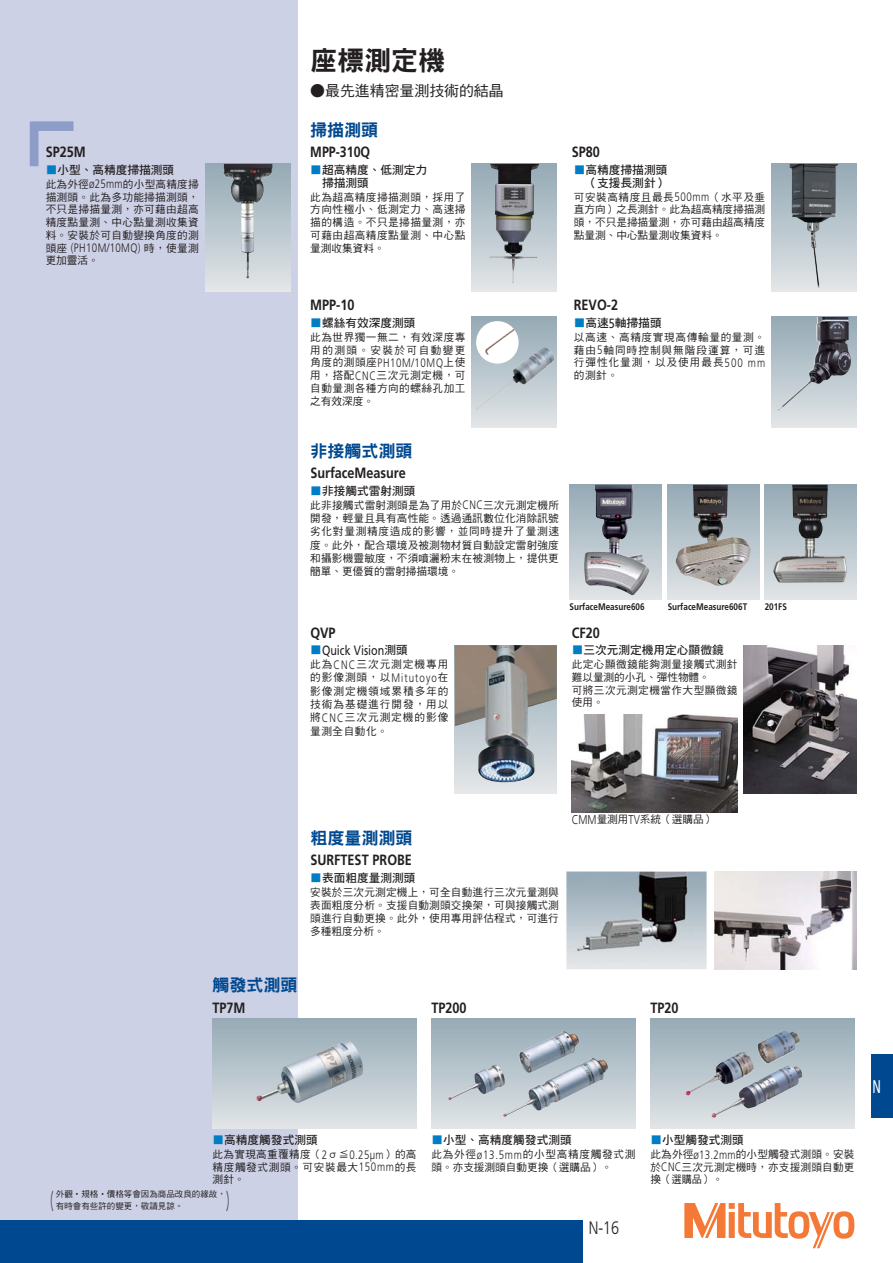
<style>
.page{position:relative;width:893px;height:1263px;background:#fff}
.page>*{position:absolute;margin:0;border:0;box-sizing:border-box;transform-origin:0 0}
.t1{font:27px "DF Hei Std W9 E Ten B5 H";color:#231f20}
.t2{font:22.05px "DF Hei Std W5 E Ten B5 H";color:#231f20;scale:.38 1}
.t3{font:18.3px "Mitutoyo Frutiger";color:#fff;scale:.8 1}
.t4{font:300 18px "Mitutoyo Frutiger";color:#231f20}
.t5{font:16.95px "DF Hei Std W9 E Ten B5 H";color:#004990}
.t6{font:700 14.85px "Mitutoyo Frutiger";color:#231f20}
.t7{font:14.85px "DF Hei Std W5 E Ten B5 H";color:#231f20}
.t8{font:13.5px "Mitutoyo Frutiger";color:#231f20}
.t9{font:300 12.15px "Mitutoyo Frutiger";letter-spacing:.04em;color:#231f20}
.t10{font:11.7px/12.8px "DF Hei Std W7 E Ten B5 H";color:#231f20}
.t11{font:10.65px/12.8px "DF Hei Std W5 E Ten B5 H";letter-spacing:.03em;color:#231f20;text-align:justify}
.t12{font:10.65px/12.8px "DF Hei Std W5 E Ten B5 H";letter-spacing:.07em;color:#231f20}
.t13{font:700 9.6px "Mitutoyo Frutiger";color:#231f20}
.t14{font:8.55px "DF Hei Std W5 E Ten B5 H";color:#231f20}
.s1{color:#007dc5}
.s2{font-family:"Mitutoyo Frutiger";font-weight:300;font-size:12.15px}
.s3{font-family:"DF Hei Std W5 E Ten B5 H";font-weight:400;font-size:10.65px}
.s4{font-family:"Mitutoyo Frutiger";font-size:13.5px}
.s5{font-family:"DF Hei Std W7 E Ten B5 H";font-size:11.7px;color:#007dc5}
.s6{font-family:"DF Hei Std W7 E Ten B5 H";font-size:11.7px}
.s7{font-family:"Mitutoyo Frutiger";font-weight:300;font-size:12.75px}
</style>
<div class="page">
<div style="left:0;top:0;width:298px;height:1242px;background:#cdd1e6"></div>
<div style="left:0;top:1220px;width:582px;height:43px;background:#004990"></div>
<svg style="left:684px;top:1203px;width:170px;height:45px"></svg>
<div style="left:871px;top:1054px;width:22px;height:64px;background:#004990"></div>
<div style="left:205px;top:164px;width:85px;height:127px;background:linear-gradient(to bottom,#8fa3ae,#e5e8eb)"></div>
<img style="left:224px;top:164px;width:41px;height:114px">
<div style="left:472px;top:164px;width:85px;height:127px;background:linear-gradient(to bottom,#94a9b5,#e2e5e8)"></div>
<img style="left:490px;top:164px;width:49px;height:119px">
<div style="left:771px;top:164px;width:85px;height:127px;background:linear-gradient(to bottom,#94a9b4,#e2e6e8)"></div>
<img style="left:790px;top:164px;width:48px;height:124px">
<svg style="left:472px;top:317px;width:85px;height:110px;background:#bbc6cd"></svg>
<img style="left:476px;top:347px;width:68px;height:64px">
<img style="left:744px;top:645px;width:112px;height:149px">
<div style="left:476px;top:321px;width:43px;height:43px;background:#fff;border-radius:50%"></div>
<img style="left:485px;top:329px;width:30px;height:26px">
<div style="left:213px;top:1018px;width:204px;height:111px;background:linear-gradient(to bottom,#95aab5,#e1e5e7)"></div>
<img style="left:256px;top:1040px;width:108px;height:64px">
<div style="left:431px;top:1018px;width:204px;height:111px;background:linear-gradient(to bottom,#95aab5,#e1e5e7)"></div>
<img style="left:448px;top:1031px;width:161px;height:86px">
<svg style="left:650px;top:1018px;width:204px;height:111px;background:#b7c2c9"></svg>
<img style="left:715px;top:1031px;width:85px;height:43px">
<svg style="left:771px;top:317px;width:85px;height:110px;background:#9da2a8"></svg>
<img style="left:778px;top:317px;width:41px;height:94px">
<img style="left:572px;top:714px;width:165px;height:98px">
<div style="left:455px;top:645px;width:102px;height:149px;background:#e3e5e7"></div>
<img style="left:455px;top:645px;width:102px;height:137px">
<img style="left:566px;top:872px;width:140px;height:97px">
<img style="left:714px;top:872px;width:142px;height:97px">
<div style="left:570px;top:485px;width:91px;height:115px;background:linear-gradient(to bottom,#94a9b5,#e1e4e7)"></div>
<img style="left:584px;top:485px;width:65px;height:110px">
<div style="left:667px;top:485px;width:92px;height:115px;background:linear-gradient(to bottom,#94a9b5,#e1e4e7)"></div>
<img style="left:676px;top:485px;width:75px;height:101px">
<div style="left:765px;top:485px;width:91px;height:115px;background:linear-gradient(to bottom,#94a9b5,#e1e4e7)"></div>
<img style="left:773px;top:485px;width:74px;height:98px">
<svg style="left:30px;top:121px;width:44px;height:45px"></svg>
<h3 class="t6" style="left:46px;top:147px;width:42px">SP25M</h3>
<p class="t10" style="left:46px;top:165px;width:130px"><span class="s1">■</span>小型、高精度掃描測頭</p>
<p class="t11" style="left:46px;top:179px;width:155px">此為外徑<span class="s2">ø25mm</span>的小型高精度掃描測頭。此為多功能掃描測頭，不只是掃描量測，亦可藉由超高精度點量測、中心點量測收集資料。安裝於可自動變換角度的測</p>
<p class="t9" style="left:46px;top:241px;width:155px"><span class="s3">頭座</span> (PH10M/10MQ) <span class="s3">時，使量測</span></p>
<p class="t11" style="left:46px;top:255px;width:55px">更加靈活。</p>
<h1 class="t1" style="left:310px;top:50px;width:136px">座標測定機</h1>
<h3 class="t7" style="left:310px;top:85px;width:195px">●最先進精密量測技術的結晶</h3>
<h3 class="t5" style="left:310px;top:123px;width:70px">掃描測頭</h3>
<h3 class="t6" style="left:310px;top:147px;width:61px">MPP-310Q</h3>
<h3 class="t6" style="left:572px;top:147px;width:30px">SP80</h3>
<p class="t10" style="left:574px;top:165px;width:95px"><span class="s1">■</span>高精度掃描測頭　（支援長測針）</p>
<p class="t11" style="left:574px;top:192px;width:193px">可安裝高精度且最長<span class="s2">500mm</span>（水平及垂直方向）之長測針。此為超高精度掃描測頭，不只是掃描量測，亦可藉由超高精度點量測、中心點量測收集資料。</p>
<p class="t10" style="left:310px;top:165px;width:118px"><span class="s1">■</span>超高精度、低測定力　掃描測頭</p>
<p class="t11" style="left:310px;top:192px;width:157px">此為超高精度掃描測頭，採用了方向性極小、低測定力、高速掃描的構造。不只是掃描量測，亦可藉由超高精度點量測、中心點量測收集資料。</p>
<h3 class="t6" style="left:310px;top:300px;width:46px">MPP-10</h3>
<h3 class="t6" style="left:574px;top:300px;width:46px">REVO-2</h3>
<p class="t10" style="left:310px;top:318px;width:107px"><span class="s1">■</span>螺絲有效深度測頭</p>
<p class="t11" style="left:310px;top:332px;width:157px">此為世界獨一無二，有效深度專用的測頭。安裝於可自動變更</p>
<p class="t9" style="left:310px;top:356px;width:157px"><span class="s3">角度的測頭座</span>PH10M/10MQ<span class="s3">上使</span></p>
<p class="t11" style="left:310px;top:370px;width:157px">用，搭配<span class="s2">CNC</span>三次元測定機，可自動量測各種方向的螺絲孔加工之有效深度。</p>
<p class="t10" style="left:574px;top:318px;width:89px"><span class="s1">■</span>高速<span class="s4">5</span>軸掃描頭</p>
<p class="t11" style="left:574px;top:332px;width:193px">以高速、高精度實現高傳輸量的量測。藉由<span class="s2">5</span>軸同時控制與無階段運算，可進行彈性化量測，以及使用最長<span class="s2">500 mm</span>的測針。</p>
<h3 class="t5" style="left:310px;top:444px;width:104px">非接觸式測頭</h3>
<h3 class="t6" style="left:310px;top:468px;width:97px">SurfaceMeasure</h3>
<p class="t10" style="left:310px;top:486px;width:107px"><span class="s1">■</span>非接觸式雷射測頭</p>
<p class="t11" style="left:310px;top:500px;width:250px;line-height:13.4px">此非接觸式雷射測頭是為了用於<span class="s2">CNC</span>三次元測定機所開發，輕量且具有高性能。透過通訊數位化消除訊號劣化對量測精度造成的影響，並同時提升了量測速度。此外，配合環境及被測物材質自動設定雷射強度和攝影機靈敏度，不須噴灑粉末在被測物上，提供更簡單、更優質的雷射掃描環境。</p>
<h3 class="t6" style="left:310px;top:627px;width:27px">QVP</h3>
<p class="t8" style="left:310px;top:642px;width:99px"><span class="s5">■</span>Quick Vision<span class="s6">測頭</span></p>
<p class="t11" style="left:310px;top:659px;width:140px;line-height:13.4px">此為<span class="s2">CNC</span>三次元測定機專用的影像測頭，以<span class="s2">Mitutoyo</span>在影像測定機領域累積多年的技術為基礎進行開發，用以將<span class="s2">CNC</span>三次元測定機的影像量測全自動化。</p>
<p class="t13" style="left:570px;top:603px;width:77px">SurfaceMeasure606</p>
<p class="t13" style="left:668px;top:603px;width:81px">SurfaceMeasure606T</p>
<p class="t13" style="left:765px;top:603px;width:24px">201FS</p>
<h3 class="t6" style="left:572px;top:627px;width:30px">CF20</h3>
<p class="t10" style="left:572px;top:645px;width:153px"><span class="s1">■</span>三次元測定機用定心顯微鏡</p>
<p class="t11" style="left:572px;top:659px;width:167px;text-align:left">此定心顯微鏡能夠測量接觸式測針難以量測的小孔、彈性物體。<br>可將三次元測定機當作大型顯微鏡使用。</p>
<h3 class="t5" style="left:310px;top:831px;width:104px">粗度量測測頭</h3>
<h3 class="t6" style="left:310px;top:855px;width:103px">SURFTEST PROBE</h3>
<p class="t10" style="left:310px;top:872px;width:107px"><span class="s1">■</span>表面粗度量測測頭</p>
<p class="t11" style="left:310px;top:886px;width:250px;line-height:13.4px">安裝於三次元測定機上，可全自動進行三次元量測與表面粗度分析。支援自動測頭交換架，可與接觸式測頭進行自動更換。此外，使用專用評估程式，可進行多種粗度分析。</p>
<p class="t11" style="left:572px;top:814px;width:144px"><span class="s7">CMM</span>量測用<span class="s7">TV</span>系統（選購品）</p>
<h3 class="t5" style="left:213px;top:979px;width:87px">觸發式測頭</h3>
<h3 class="t6" style="left:213px;top:1002px;width:35px">TP7M</h3>
<h3 class="t6" style="left:431px;top:1002px;width:37px">TP200</h3>
<h3 class="t6" style="left:650px;top:1002px;width:30px">TP20</h3>
<p class="t10" style="left:213px;top:1135px;width:107px"><span class="s1">■</span>高精度觸發式測頭</p>
<p class="t11" style="left:213px;top:1149px;width:206px">此為實現高重覆精度（<span class="s2">2</span>σ≦<span class="s2">0.25μm</span>）的高精度觸發式測頭。可安裝最大<span class="s2">150mm</span>的長測針。</p>
<p class="t14" style="left:56px;top:1190px;width:172px">外觀˙規格˙價格等會因為商品改良的緣故，</p>
<h2 class="t2" style="left:47px;top:1192px;width:24px">（</h2>
<h2 class="t2" style="left:224px;top:1192px;width:24px">）</h2>
<p class="t14" style="left:56px;top:1203px;width:129px">有時會有些許的變更，敬請見諒。</p>
<p class="t10" style="left:431px;top:1135px;width:142px"><span class="s1">■</span>小型、高精度觸發式測頭</p>
<p class="t12" style="left:431px;top:1149px;width:206px">此為外徑<span class="s2">ø13.5mm</span>的小型高精度觸發式測頭。亦支援測頭自動更換（選購品）。</p>
<h3 class="t4" style="left:589px;top:1217px;width:32px">N-16</h3>
<p class="t10" style="left:650px;top:1135px;width:95px"><span class="s1">■</span>小型觸發式測頭</p>
<p class="t11" style="left:650px;top:1149px;width:206px">此為外徑<span class="s2">ø13.2mm</span>的小型觸發式測頭。安裝於<span class="s2">CNC</span>三次元測定機時，亦支援測頭自動更換（選購品）。</p>
<h3 class="t3" style="left:872px;top:1075px;width:12px">N</h3>
</div>
